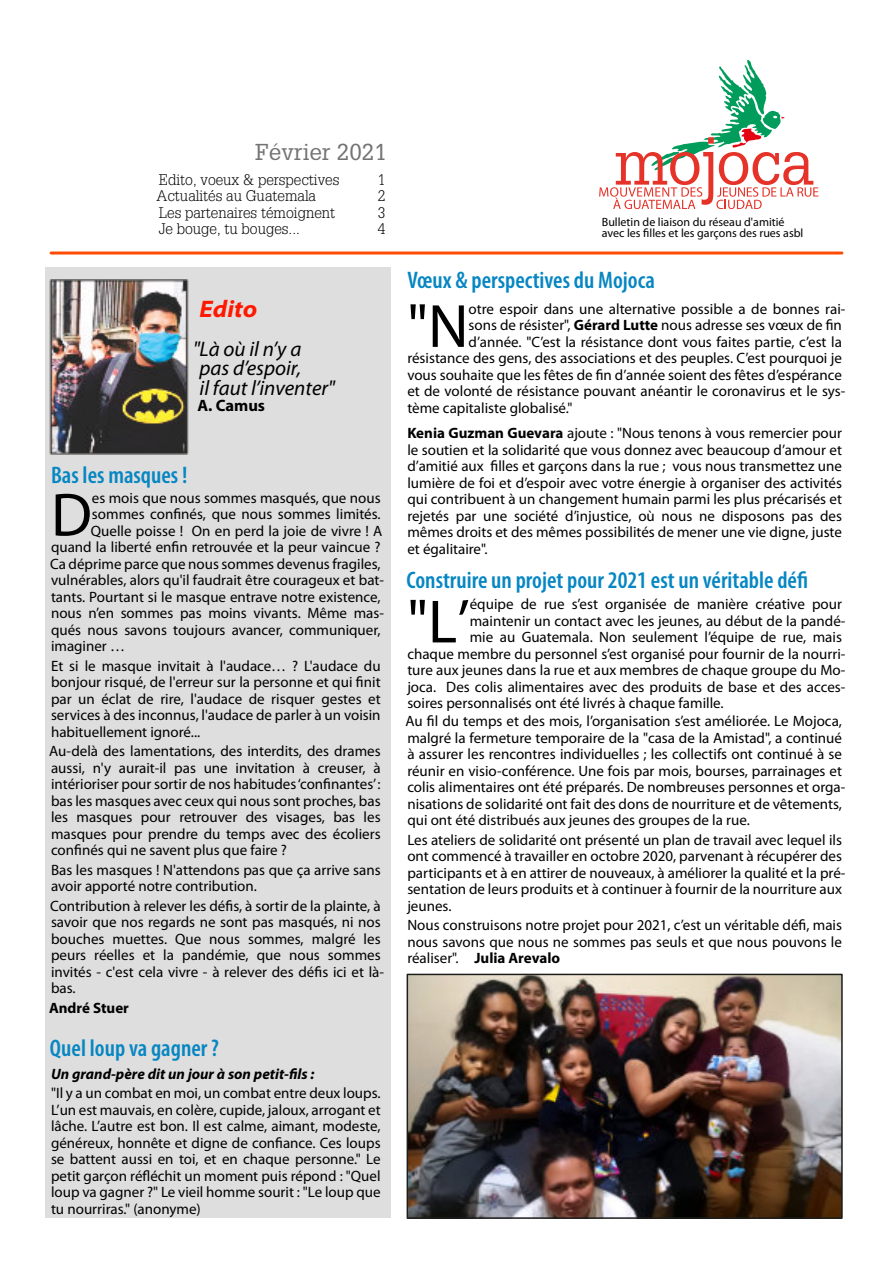
<style>
.page{position:relative;width:893px;height:1263px;background:#fff}
.page>*{position:absolute;margin:0;border:0;box-sizing:border-box;transform-origin:0 0}
.t1{font:61.5px "Myriad Pro";color:#000}
.t2{font:600 condensed 24px "Myriad Pro";color:#0686c2}
.t3{font:italic 700 semi-expanded 24px "Myriad Pro";color:#ff1900}
.t4{font:22.5px "Glypha LT Std";color:#737373}
.t5{font:italic 21px/19.5px "Myriad Pro";color:#000}
.t6{font:700 16.5px "Myriad Pro";color:#000}
.t7{font:15px/16.5px "Myriad Pro";color:#000;text-align:justify}
.t8{font:300 15px "Glypha";color:#000}
.t9{font:italic 700 15px "Myriad Pro";color:#000}
.t10{font:700 15px "Myriad Pro";color:#000}
.t11{font:12px/11.2px "Myriad Pro";color:#000}
.s1{font-weight:700}
.s2{font-weight:700;color:#060606}
.s3{color:#060606}
</style>
<div class="page">
<div style="left:45px;top:268px;width:345px;height:950px;background:#dedede"></div>
<img style="left:410px;top:977px;width:430px;height:239px">
<div style="left:407px;top:974px;width:436px;height:245px;border:2px solid #1d1d1b"></div>
<img style="left:49px;top:279px;width:140px;height:175px">
<hr style="left:51px;top:251px;width:791px;height:3px;background:#ff4b03">
<svg style="left:599px;top:60px;width:219px;height:149px"></svg>
<h3 class="t4" style="left:255px;top:144px;width:133px">Février 2021</h3>
<p class="t8" style="left:159px;top:174px;width:182px">Edito, voeux &amp; perspectives</p>
<p class="t8" style="left:378px;top:174px;width:9px">1</p>
<p class="t8" style="left:157px;top:190px;width:161px">Actualités au Guatemala</p>
<p class="t8" style="left:378px;top:190px;width:9px">2</p>
<p class="t8" style="left:159px;top:207px;width:178px">Les partenaires témoignent</p>
<p class="t8" style="left:378px;top:207px;width:9px">3</p>
<p class="t8" style="left:159px;top:223px;width:143px">Je bouge, tu bouges...</p>
<p class="t8" style="left:378px;top:223px;width:9px">4</p>
<h2 class="t3" style="left:200px;top:299px;width:59px">Edito</h2>
<h3 class="t5" style="left:200px;top:341px;width:137px;text-indent:-6px">"Là où il n’y a pas d’espoir,<br>il faut l’inventer"</h3>
<p class="t6" style="left:197px;top:399px;width:69px">A. Camus</p>
<h2 class="t2" style="left:51px;top:465px;width:138px">Bas les masques !</h2>
<h1 class="t1" style="left:51px;top:489px;width:42px">D</h1>
<p class="t7" style="left:92px;top:490px;width:290px">es mois que nous sommes masqués, que nous</p>
<p class="t7" style="left:92px;top:507px;width:290px">sommes confinés, que nous sommes limités.</p>
<p class="t7" style="left:91px;top:523px;width:293px">Quelle poisse ! On en perd la joie de vivre ! A</p>
<p class="t7" style="left:51px;top:540px;width:331px">quand la liberté enfin retrouvée et la peur vaincue ?</p>
<p class="t7" style="left:50px;top:556px;width:332px">Ca déprime parce que nous sommes devenus fragiles,</p>
<p class="t7" style="left:51px;top:573px;width:335px">vulnérables, alors qu'il faudrait être courageux et bat-</p>
<p class="t7" style="left:51px;top:589px;width:331px">tants. Pourtant si le masque entrave notre existence,</p>
<p class="t7" style="left:51px;top:606px;width:335px">nous n’en sommes pas moins vivants. Même mas-</p>
<p class="t7" style="left:51px;top:622px;width:331px">qués nous savons toujours avancer, communiquer,</p>
<p class="t7" style="left:51px;top:639px;width:75px">imaginer …</p>
<p class="t7" style="left:51px;top:658px;width:331px">Et si le masque invitait à l'audace… ? L'audace du bonjour risqué, de l'erreur sur la personne et qui finit par un éclat de rire, l'audace de risquer gestes et services à des inconnus, l'audace de parler à un voisin habituellement ignoré...</p>
<p class="t7" style="left:49px;top:744px;width:333px">Au-delà des lamentations, des interdits, des drames aussi, n'y aurait-il pas une invitation à creuser, à intérioriser pour sortir de nos habitudes‘confinantes’: bas les masques avec ceux qui nous sont proches, bas les masques pour retrouver des visages, bas les masques pour prendre du temps avec des écoliers confinés qui ne savent plus que faire ?</p>
<p class="t7" style="left:51px;top:862px;width:331px">Bas les masques ! N'attendons pas que ça arrive sans avoir apporté notre contribution.</p>
<p class="t7" style="left:50px;top:898px;width:335px;text-align:left">Contribution à relever les défis, à sortir de la plainte, à savoir que nos regards ne sont pas masqués, ni nos bouches muettes. Que nous sommes, malgré les peurs réelles et la pandémie, que nous sommes invités - c'est cela vivre - à relever des défis ici et là&shy;bas.</p>
<p class="t10" style="left:49px;top:1001px;width:81px">André Stuer</p>
<h2 class="t2" style="left:50px;top:1038px;width:171px">Quel loup va gagner ?</h2>
<p class="t9" style="left:51px;top:1067px;width:265px">Un grand-père dit un jour à son petit-fils :</p>
<p class="t7" style="left:51px;top:1086px;width:331px">"Il y a un combat en moi, un combat entre deux loups.<br>L’un est mauvais, en colère, cupide, jaloux, arrogant et lâche. L’autre est bon. Il est calme, aimant, modeste, généreux, honnête et digne de confiance. Ces loups se battent aussi en toi, et en chaque personne." Le petit garçon réfléchit un moment puis répond : "Quel loup va gagner ?" Le vieil homme sourit : "Le loup que tu nourriras." (anonyme)</p>
<p class="t11" style="left:602px;top:218px;width:203px">Bulletin de liaison du réseau d'amitié avec les filles et les garçons des rues asbl</p>
<h2 class="t2" style="left:407px;top:270px;width:249px">Vœux &amp; perspectives du Mojoca</h2>
<h1 class="t1" style="left:407px;top:301px;width:63px">"N</h1>
<p class="t7" style="left:468px;top:302px;width:378px">otre espoir dans une alternative possible a de bonnes rai-</p>
<p class="t7" style="left:468px;top:318px;width:375px">sons de résister", <span class="s1">Gérard Lutte</span> nous adresse ses vœux de fin</p>
<p class="t7" style="left:468px;top:335px;width:375px">d’année. "C’est la résistance dont vous faites partie, c’est la</p>
<p class="t7" style="left:407px;top:351px;width:436px">résistance des gens, des associations et des peuples. C’est pourquoi je</p>
<p class="t7" style="left:407px;top:368px;width:436px">vous souhaite que les fêtes de fin d’année soient des fêtes d’espérance</p>
<p class="t7" style="left:407px;top:384px;width:440px">et de volonté de résistance pouvant anéantir le coronavirus et le sys-</p>
<p class="t7" style="left:407px;top:401px;width:167px">tème capitaliste globalisé."</p>
<p class="t7" style="left:407px;top:426px;width:436px"><span class="s1">Kenia Guzman Gue</span><span class="s2">vara</span> <span class="s3">ajoute</span> : "Nous tenons à vous remercier pour le soutien et la solidarité que vous donnez avec beaucoup d’amour et d’amitié aux filles et garçons dans la rue ; vous nous transmettez une lumière de foi et d’espoir avec votre énergie à organiser des activités qui contribuent à un changement humain parmi les plus précarisés et rejetés par une société d’injustice, où nous ne disposons pas des mêmes droits et des mêmes possibilités de mener une vie digne, juste et égalitaire".</p>
<h2 class="t2" style="left:406px;top:570px;width:403px">Construire un projet pour 2021 est un véritable défi</h2>
<h1 class="t1" style="left:407px;top:596px;width:64px">"L’</h1>
<p class="t7" style="left:470px;top:597px;width:374px">équipe de rue s’est organisée de manière créative pour</p>
<p class="t7" style="left:470px;top:614px;width:377px">maintenir un contact avec les jeunes, au début de la pandé-</p>
<p class="t7" style="left:470px;top:630px;width:374px">mie au Guatemala. Non seulement l’équipe de rue, mais</p>
<p class="t7" style="left:407px;top:647px;width:440px">chaque membre du personnel s’est organisé pour fournir de la nourri-</p>
<p class="t7" style="left:407px;top:663px;width:440px">ture aux jeunes dans la rue et aux membres de chaque groupe du Mo-</p>
<p class="t7" style="left:407px;top:680px;width:440px">joca. Des colis alimentaires avec des produits de base et des acces-</p>
<p class="t7" style="left:407px;top:696px;width:318px">soires personnalisés ont été livrés à chaque famille.</p>
<p class="t7" style="left:406px;top:714px;width:441px;text-align:left">Au fil du temps et des mois, l’organisation s’est améliorée. Le Mojoca, malgré la fermeture temporaire de la "casa de la Amistad", a continué à assurer les rencontres individuelles ; les collectifs ont continué à se réunir en visio-conférence. Une fois par mois, bourses, parrainages et colis alimentaires ont été préparés. De nombreuses personnes et orga&shy;nisations de solidarité ont fait des dons de nourriture et de vêtements, qui ont été distribués aux jeunes des groupes de la rue.</p>
<p class="t7" style="left:407px;top:833px;width:440px;text-align:left">Les ateliers de solidarité ont présenté un plan de travail avec lequel ils ont commencé à travailler en octobre 2020, parvenant à récupérer des participants et à en attirer de nouveaux, à améliorer la qualité et la pré&shy;sentation de leurs produits et à continuer à fournir de la nourriture aux jeunes.</p>
<p class="t7" style="left:407px;top:918px;width:436px">Nous construisons notre projet pour 2021, c’est un véritable défi, mais nous savons que nous ne sommes pas seuls et que nous pouvons le réaliser". <span class="s1">Julia Arevalo</span></p>
</div>
